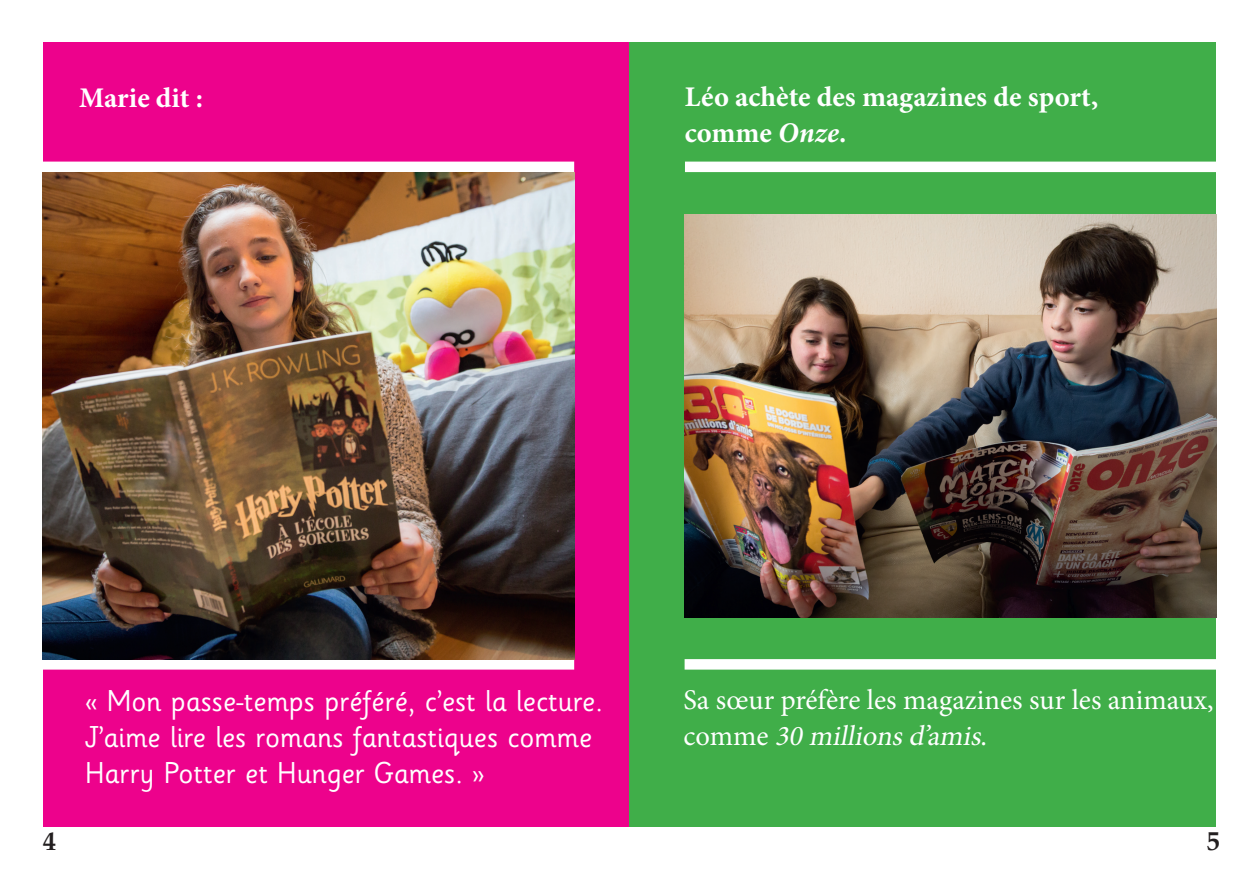
<style>
.page{position:relative;width:1259px;height:893px;background:#fff}
.page>*{position:absolute;margin:0;border:0;box-sizing:border-box;transform-origin:0 0}
.t1{font:30px/36px "Sassoon Infant";color:#fff}
.t2{font:28.5px/36px "Minion Pro";color:#fff}
.t3{font:700 28.5px/36px "Minion Pro";color:#fff}
.t4{font:700 27px "Palatino";color:#231f20}
.s1{font-style:italic}
</style>
<div class="page">
<div style="left:43px;top:43px;width:586px;height:784px;background:#ed028c"></div>
<div style="left:629px;top:43px;width:587px;height:784px;background:#40ae49"></div>
<div style="left:18px;top:162px;width:556px;height:10px;background:#fff"></div>
<div style="left:6px;top:659px;width:568px;height:11px;background:#fff"></div>
<div style="left:685px;top:162px;width:549px;height:10px;background:#fff"></div>
<div style="left:684px;top:659px;width:550px;height:11px;background:#fff"></div>
<img style="left:43px;top:172px;width:531px;height:487px">
<img style="left:684px;top:214px;width:532px;height:403px">
<p class="t3" style="left:79px;top:82px;width:125px">Marie dit :</p>
<p class="t3" style="left:685px;top:81px;width:415px">Léo achète des magazines de sport, comme <span class="s1">Onze</span>.</p>
<p class="t1" style="left:85px;top:687px;width:519px">« Mon passe-temps préféré, c’est la lecture.<br>J’aime lire les romans fantastiques comme<br>Harry Potter et Hunger Games. »</p>
<p class="t2" style="left:683px;top:684px;width:532px">Sa sœur préfère les magazines sur les animaux, c o m m e <span class="s1">30 millions d’amis</span>.</p>
<p class="t4" style="left:43px;top:828px;width:15px">4</p>
<p class="t4" style="left:1206px;top:827px;width:15px">5</p>
</div>
